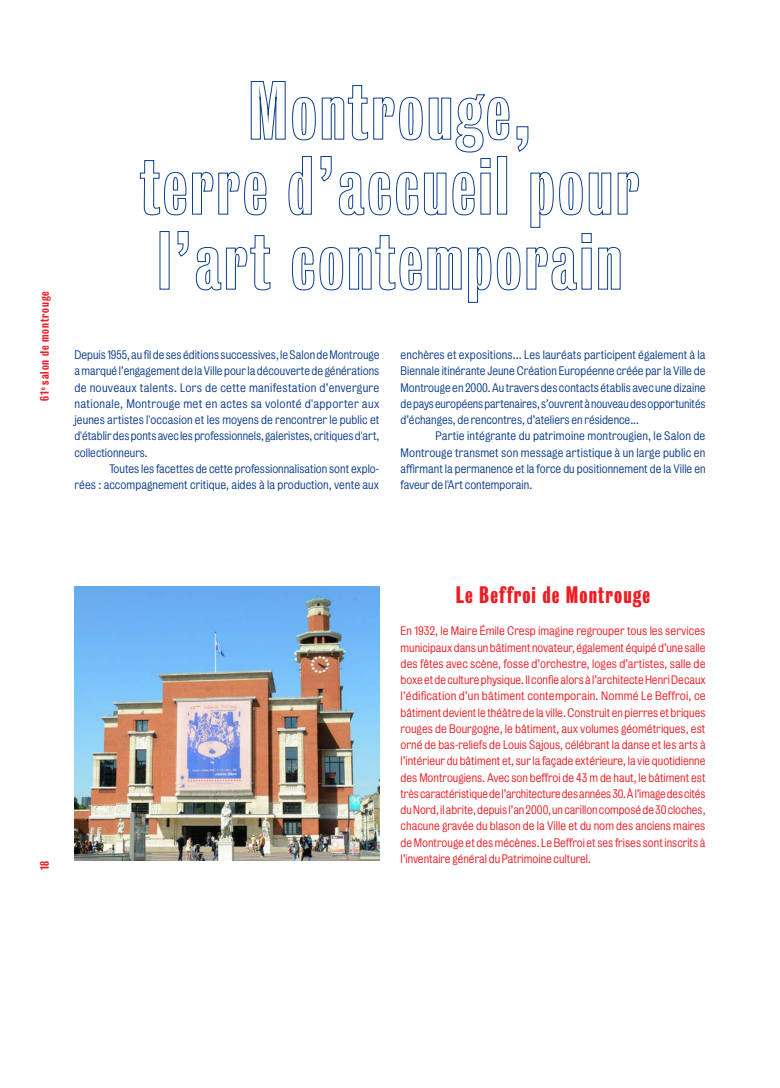
<style>
.page{position:relative;width:780px;height:1088px;background:#fff}
.page>*{position:absolute;margin:0;border:0;box-sizing:border-box;transform-origin:0 0}
.t1{font:21.75px "Bureau Grotesque One Seven";letter-spacing:.05em;color:#ee1d23}
.t2{font:11.25px/16.2px "Bureau Grotesque Five One";color:#0b3e8b;text-align:justify}
.t3{font:11.25px/16.2px "Bureau Grotesque Five One";color:#ee1d23;text-align:justify}
.t4{font:11.25px "Bureau Grotesque Three Five";letter-spacing:.08em;color:#ee1d23}
</style>
<div class="page">
<svg style="left:516px;top:126px;width:12px;height:26px"></svg>
<svg style="left:140px;top:160px;width:46px;height:55px"></svg>
<svg style="left:192px;top:81px;width:317px;height:134px"></svg>
<div style="left:497px;top:156px;width:10px;height:58px;border:1px solid #0b3e8b"></div>
<svg style="left:177px;top:231px;width:12px;height:26px"></svg>
<svg style="left:196px;top:235px;width:75px;height:55px"></svg>
<svg style="left:292px;top:247px;width:51px;height:43px"></svg>
<svg style="left:349px;top:235px;width:112px;height:55px"></svg>
<svg style="left:468px;top:247px;width:23px;height:56px"></svg>
<svg style="left:497px;top:247px;width:23px;height:43px"></svg>
<svg style="left:526px;top:172px;width:113px;height:118px"></svg>
<img style="left:74px;top:586px;width:305px;height:274px">
<p class="t4" style="left:38px;top:401px;width:111px;rotate:-90deg">61<sup>e</sup> salon de montrouge</p>
<p class="t2" style="left:74px;top:347px;width:306px">Depuis 1955, au fil de ses éditions successives, le Salon de Montrouge a marqué l’engagement de la Ville pour la découverte de générations de nouveaux talents. Lors de cette manifestation d’envergure nationale, Montrouge met en actes sa volonté d'apporter aux jeunes artistes l'occasion et les moyens de rencontrer le public et d'établir des ponts avec les professionnels, galeristes, critiques d'art, collectionneurs.</p>
<p class="t2" style="left:74px;top:460px;width:306px;text-align:right">Toutes les facettes de cette professionnalisation sont explo-<br>rées : accompagnement critique, aides à la production, vente aux</p>
<p class="t2" style="left:400px;top:347px;width:306px">enchères et expositions... Les lauréats participent également à la Biennale itinérante Jeune Création Européenne créée par la Ville de Montrouge en 2000. Au travers des contacts établis avec une dizaine de pays européens partenaires, s’ouvrent à nouveau des opportunités d’échanges, de rencontres, d’ateliers en résidence...</p>
<p class="t2" style="left:400px;top:428px;width:306px;text-indent:35px">Partie intégrante du patrimoine montrougien, le Salon de Montrouge transmet son message artistique à un large public en affirmant la permanence et la force du positionnement de la Ville en faveur de l'Art contemporain.</p>
<p class="t4" style="left:38px;top:870px;width:11px;rotate:-90deg">18</p>
<h1 class="t1" style="left:456px;top:582px;width:196px">Le Beffroi de Montrouge</h1>
<p class="t3" style="left:400px;top:623px;width:306px">En 1932, le Maire Émile Cresp imagine regrouper tous les services municipaux dans un bâtiment novateur, également équipé d’une salle des fêtes avec scène, fosse d’orchestre, loges d’artistes, salle de boxe et de culture physique. Il confie alors à l’architecte Henri Decaux l’édification d’un bâtiment contemporain. Nommé Le Beffroi, ce bâtiment devient le théâtre de la ville. Construit en pierres et briques rouges de Bourgogne, le bâtiment, aux volumes géométriques, est orné de bas-reliefs de Louis Sajous, célébrant la danse et les arts à l’intérieur du bâtiment et, sur la façade extérieure, la vie quotidienne des Montrougiens. Avec son beffroi de 43 m de haut, le bâtiment est très caractéristique de l’architecture des années 30. À l’image des cités du Nord, il abrite, depuis l’an 2000, un carillon composé de 30cloches, chacune gravée du blason de la Ville et du nom des anciens maires de Montrouge et des mécènes. Le Beffroi et ses frises sont inscrits à l’inventaire général du Patrimoine culturel.</p>
</div>
